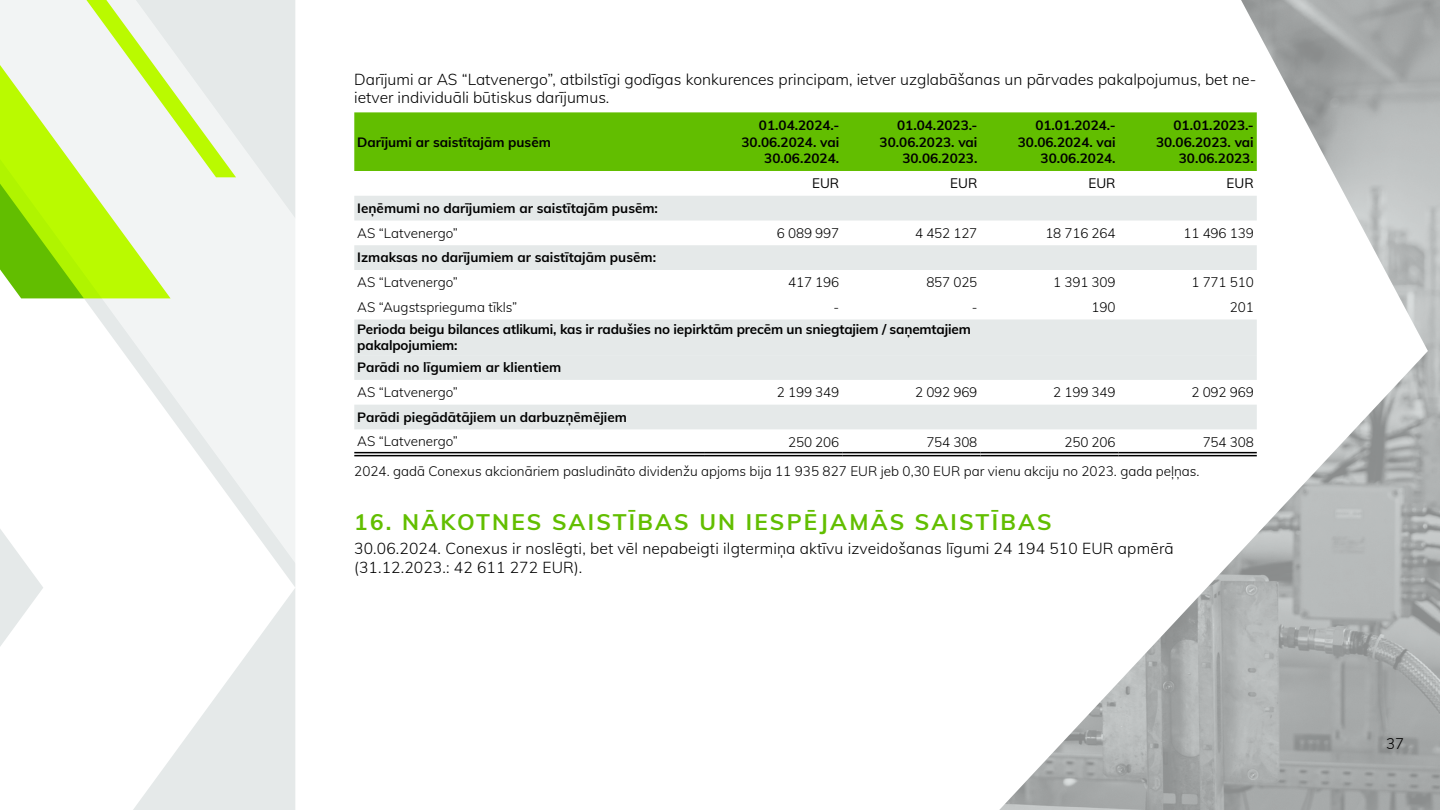
<style>
.page{position:relative;width:1440px;height:810px;background:#fff}
.page>*{position:absolute;margin:0;border:0;box-sizing:border-box;transform-origin:0 0}
.t1{font:700 22.5px "Mulish";letter-spacing:.1em;color:#62be00}
.t2{font:300 15.6px/18.8px "Mulish";color:#000}
.t3{font:300 15px "Mulish";color:#000}
.t4{font:700 13.5px/16.2px "Mulish";color:#000;text-align:right}
.t5{font:300 13.5px "Mulish";color:#000}
.t6{font:13.5px "Mulish";color:#000}
</style>
<div class="page">
<svg style="left:133px;top:605px;width:162px;height:205px"></svg>
<svg style="left:0;top:605px;width:30px;height:41px"></svg>
<svg style="left:0;top:0;width:578px;height:605px"></svg>
<svg style="left:0;top:0;width:236px;height:298px"></svg>
<img style="left:999px;top:0;width:441px;height:810px">
<div style="left:354px;top:112px;width:903px;height:59px;background:#62be00"></div>
<svg style="left:354px;top:196px;width:903px;height:233px"></svg>
<div style="left:354px;top:320px;width:903px;height:35px;background:#e5e9e9"></div>
<svg style="left:354px;top:453px;width:350px;height:2px"></svg>
<svg style="left:704px;top:453px;width:138px;height:2px"></svg>
<svg style="left:842px;top:453px;width:138px;height:2px"></svg>
<svg style="left:980px;top:453px;width:139px;height:2px"></svg>
<svg style="left:1119px;top:453px;width:138px;height:2px"></svg>
<hr style="left:354px;top:452px;width:350px;height:1px;background:#000">
<hr style="left:354px;top:455px;width:350px;height:1px;background:#000">
<hr style="left:704px;top:452px;width:138px;height:1px;background:#000">
<hr style="left:704px;top:455px;width:138px;height:1px;background:#000">
<hr style="left:842px;top:452px;width:138px;height:1px;background:#000">
<hr style="left:842px;top:455px;width:138px;height:1px;background:#000">
<hr style="left:980px;top:452px;width:139px;height:1px;background:#000">
<hr style="left:980px;top:455px;width:139px;height:1px;background:#000">
<hr style="left:1119px;top:452px;width:138px;height:1px;background:#000">
<hr style="left:1119px;top:455px;width:138px;height:1px;background:#000">
<p class="t2" style="left:354px;top:69px;width:904px">Darījumi ar AS “Latvenergo”, atbilstīgi godīgas konkurences principam, ietver uzglabāšanas un pārvades pakalpojumus, bet ne&shy;ietver individuāli būtiskus darījumus.</p>
<p class="t4" style="left:357px;top:133px;width:195px">Darījumi ar saistītajām pusēm</p>
<p class="t4" style="left:741px;top:117px;width:99px">01.04.2024.-<br>30.06.2024. vai<br>30.06.2024.</p>
<p class="t4" style="left:880px;top:117px;width:99px">01.04.2023.-<br>30.06.2023. vai<br>30.06.2023.</p>
<p class="t4" style="left:1018px;top:117px;width:99px">01.01.2024.-<br>30.06.2024. vai<br>30.06.2024.</p>
<p class="t4" style="left:1156px;top:117px;width:99px">01.01.2023.-<br>30.06.2023. vai<br>30.06.2023.</p>
<p class="t6" style="left:812px;top:173px;width:29px">EUR</p>
<p class="t6" style="left:950px;top:173px;width:29px">EUR</p>
<p class="t6" style="left:1088px;top:173px;width:29px">EUR</p>
<p class="t6" style="left:1227px;top:173px;width:29px">EUR</p>
<p class="t4" style="left:357px;top:199px;width:302px">Ieņēmumi no darījumiem ar saistītajām pusēm:</p>
<p class="t5" style="left:357px;top:223px;width:102px">AS “Latvenergo”</p>
<p class="t5" style="left:777px;top:223px;width:64px">6 089 997</p>
<p class="t5" style="left:915px;top:223px;width:64px">4 452 127</p>
<p class="t5" style="left:1045px;top:223px;width:72px">18 716 264</p>
<p class="t5" style="left:1184px;top:223px;width:72px">11 496 139</p>
<p class="t4" style="left:357px;top:249px;width:300px">Izmaksas no darījumiem ar saistītajām pusēm:</p>
<p class="t5" style="left:357px;top:272px;width:102px">AS “Latvenergo”</p>
<p class="t5" style="left:788px;top:272px;width:53px">417 196</p>
<p class="t5" style="left:926px;top:272px;width:53px">857 025</p>
<p class="t5" style="left:1053px;top:272px;width:64px">1 391 309</p>
<p class="t5" style="left:1192px;top:272px;width:64px">1 771 510</p>
<p class="t5" style="left:357px;top:297px;width:161px">AS “Augstsprieguma tīkls”</p>
<p class="t5" style="left:834px;top:297px;width:7px">-</p>
<p class="t5" style="left:972px;top:297px;width:7px">-</p>
<p class="t5" style="left:1092px;top:297px;width:25px">190</p>
<p class="t5" style="left:1230px;top:297px;width:25px">201</p>
<p class="t4" style="left:357px;top:320px;width:615px;text-align:left">Perioda beigu bilances atlikumi, kas ir radušies no iepirktām precēm un sniegtajiem / saņemtajiem pakalpojumiem:</p>
<p class="t4" style="left:357px;top:359px;width:205px">Parādi no līgumiem ar klientiem</p>
<p class="t5" style="left:357px;top:382px;width:102px">AS “Latvenergo”</p>
<p class="t5" style="left:777px;top:382px;width:64px">2 199 349</p>
<p class="t5" style="left:915px;top:382px;width:64px">2 092 969</p>
<p class="t5" style="left:1053px;top:382px;width:64px">2 199 349</p>
<p class="t5" style="left:1192px;top:382px;width:64px">2 092 969</p>
<p class="t4" style="left:357px;top:408px;width:271px">Parādi piegādātājiem un darbuzņēmējiem</p>
<p class="t5" style="left:357px;top:431px;width:102px">AS “Latvenergo”</p>
<p class="t5" style="left:788px;top:432px;width:53px">250 206</p>
<p class="t5" style="left:926px;top:432px;width:53px">754 308</p>
<p class="t5" style="left:1065px;top:432px;width:53px">250 206</p>
<p class="t5" style="left:1203px;top:432px;width:53px">754 308</p>
<p class="t5" style="left:354px;top:461px;width:847px">2024. gadā Conexus akcionāriem pasludināto dividenžu apjoms bija 11 935 827 EUR jeb 0,30 EUR par vienu akciju no 2023. gada peļņas.</p>
<h1 class="t1" style="left:354px;top:505px;width:699px">16. Nākotn es saistības un iespējamās saistības</h1>
<p class="t2" style="left:354px;top:539px;width:821px">30.06.2024. Conexus ir noslēgti, bet vēl nepabeigti ilgtermiņa aktīvu izveidošanas līgumi 24 194 510 EUR apmērā (31.12.2023.: 42 611 272 EUR).</p>
<p class="t3" style="left:1386px;top:733px;width:19px">37</p>
</div>
